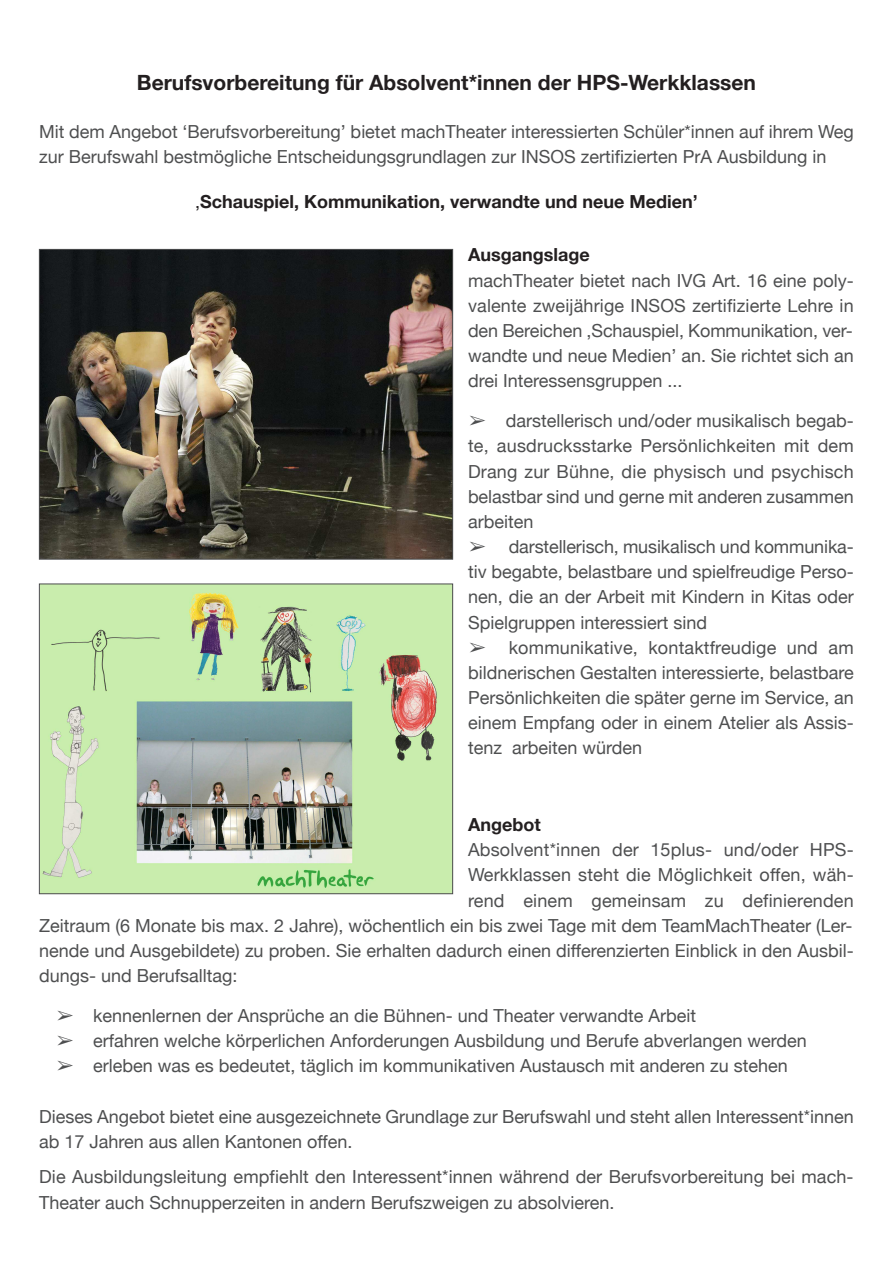
<style>
.page{position:relative;width:893px;height:1263px;background:#fff}
.page>*{position:absolute;margin:0;border:0;box-sizing:border-box;transform-origin:0 0}
.t1{font:700 21px "Helvetica Neue";color:#231f20}
.t2{font:18px/25.2px "Helvetica Neue";color:#4e4f50;text-align:justify}
.t3{font:700 18px "Helvetica Neue";color:#231f20}
.s1{font-weight:400}
.s2{font-family:"MS P Mincho"}
</style>
<div class="page">
<img style="left:41px;top:251px;width:410px;height:307px">
<div style="left:39px;top:249px;width:414px;height:311px;border:1px solid #4b4c4d"></div>
<img style="left:41px;top:586px;width:410px;height:306px">
<div style="left:39px;top:584px;width:414px;height:310px;border:1px solid #4b4c4d"></div>
<p class="t1" style="left:137px;top:69px;width:621px">Berufsvorbereitung für Absolvent*innen der HPS-Werkklassen</p>
<p class="t2" style="left:39px;top:119px;width:816px">Mit dem Angebot ‘Berufsvorbereitung’ bietet machTheater interessierten Schüler*innen auf ihrem Weg zur Berufswahl bestmögliche Entscheidungsgrundlagen zur INSOS zertifizierten PrA Ausbildung in</p>
<p class="t3" style="left:195px;top:190px;width:504px"><span class="s1">‚</span>Schauspiel, Kommunikation, verwandte und neue Medien’</p>
<p class="t3" style="left:468px;top:244px;width:123px">Ausgangslage</p>
<p class="t2" style="left:468px;top:267px;width:387px">machTheater bietet nach IVG Art. 16 eine poly&shy;valente zweijährige INSOS zertifizierte Lehre in den Bereichen ‚Schauspiel, Kommunikation, ver&shy;wandte und neue Medien’ an. Sie richtet sich an drei Interessensgruppen ...</p>
<p class="t2" style="left:468px;top:408px;width:387px"><span class="s2">➢</span> darstellerisch und/oder musikalisch begab&shy;te, ausdrucksstarke Persönlichkeiten mit dem Drang zur Bühne, die physisch und psychisch belastbar sind und gerne mit anderen zusammen arbeiten</p>
<p class="t2" style="left:468px;top:534px;width:387px"><span class="s2">➢</span> darstellerisch, musikalisch und kommunika&shy;tiv begabte, belastbare und spielfreudige Perso&shy;nen, die an der Arbeit mit Kindern in Kitas oder Spielgruppen interessiert sind</p>
<p class="t2" style="left:468px;top:634px;width:387px"><span class="s2">➢</span> kommunikative, kontaktfreudige und am bildnerischen Gestalten interessierte, belastbare Persönlichkeiten die später gerne im Service, an einem Empfang oder in einem Atelier als Assis&shy;tenz arbeiten würden</p>
<p class="t3" style="left:468px;top:813px;width:74px">Angebot</p>
<p class="t2" style="left:468px;top:837px;width:387px">Absolvent*innen der 15plus- und/oder HPS-</p>
<p class="t2" style="left:468px;top:862px;width:387px">Werkklassen steht die Möglichkeit offen, wäh-</p>
<p class="t2" style="left:468px;top:887px;width:387px">rend einem gemeinsam zu definierenden</p>
<p class="t2" style="left:39px;top:912px;width:815px">Zeitraum (6 Monate bis max. 2 Jahre), wöchentlich ein bis zwei Tage mit dem TeamMachTheater (Ler-</p>
<p class="t2" style="left:39px;top:937px;width:816px">nende und Ausgebildete) zu proben. Sie erhalten dadurch einen differenzierten Einblick in den Ausbil-</p>
<p class="t2" style="left:39px;top:963px;width:200px">dungs- und Berufsalltag:</p>
<p class="t2" style="left:56px;top:1003px;width:642px"><span class="s2">➢</span> kennenlernen der Ansprüche an die Bühnen- und Theater verwandte Arbeit</p>
<p class="t2" style="left:56px;top:1028px;width:752px"><span class="s2">➢</span> erfahren welche körperlichen Anforderungen Ausbildung und Berufe abverlangen werden</p>
<p class="t2" style="left:56px;top:1053px;width:734px"><span class="s2">➢</span> erleben was es bedeutet, täglich im kommunikativen Austausch mit anderen zu stehen</p>
<p class="t2" style="left:39px;top:1103px;width:816px">Dieses Angebot bietet eine ausgezeichnete Grundlage zur Berufswahl und steht allen Interessent*innen ab 17 Jahren aus allen Kantonen offen.</p>
<p class="t2" style="left:39px;top:1164px;width:816px">Die Ausbildungsleitung empfiehlt den Interessent*innen während der Berufsvorbereitung bei mach-<br>Theater auch Schnupperzeiten in andern Berufszweigen zu absolvieren.</p>
</div>
